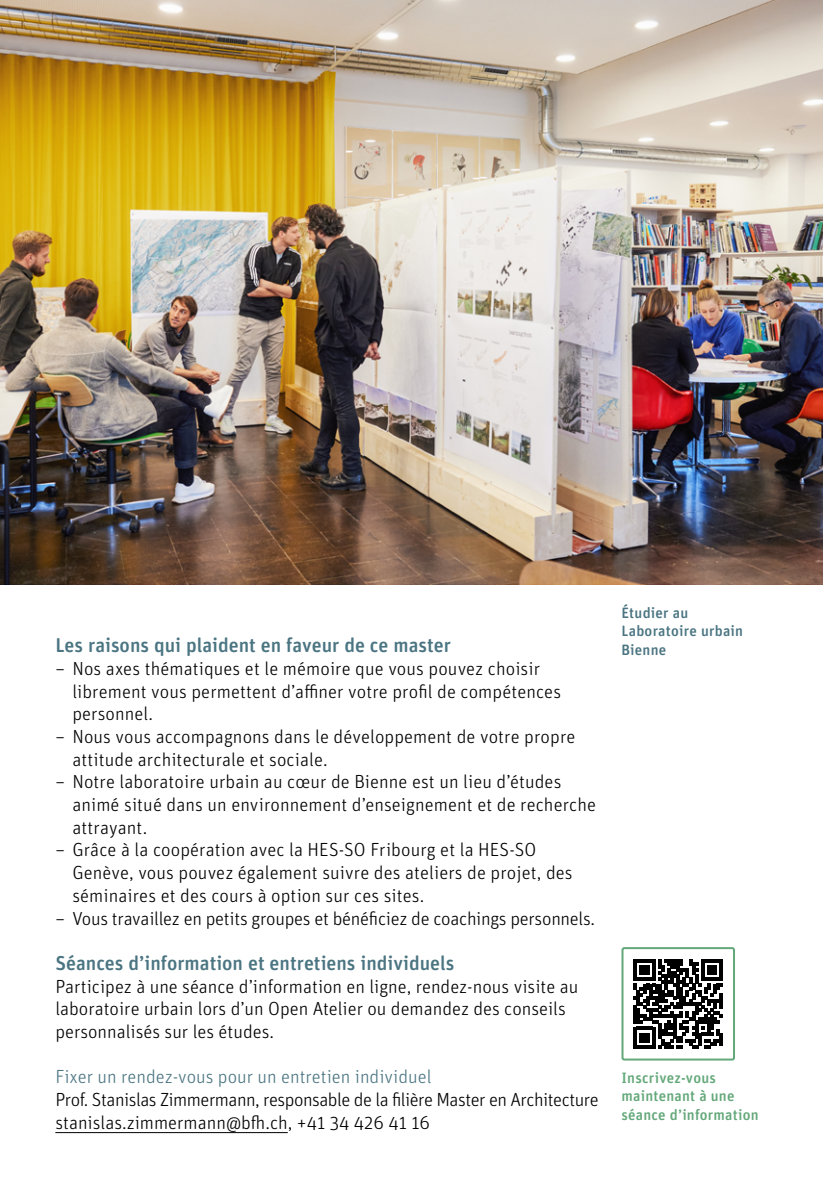
<style>
.page{position:relative;width:823px;height:1191px;background:#fff}
.page>*{position:absolute;margin:0;border:0;box-sizing:border-box;transform-origin:0 0}
.t1{font:500 20px "Unit Rounded Pro";color:#4b7582}
.t2{font:300 19px/22.6px "Unit Rounded Pro";letter-spacing:.005em;color:#000}
.t3{font:300 19px/22.6px "Unit Rounded Pro";letter-spacing:-.025em;color:#000}
.t4{font:300 19px "Unit Rounded Pro";letter-spacing:-.015em;color:#000}
.t5{font:300 19px "Unit Rounded Pro";color:#4b7582}
.t6{font:500 15px/18.2px "Unit Rounded Pro";letter-spacing:.015em;color:#63a879}
.t7{font:500 15px/18.2px "Unit Rounded Pro";letter-spacing:.015em;color:#4b7582}
</style>
<div class="page">
<img style="left:0;top:0;width:822px;height:584px">
<hr style="left:55px;top:1132px;width:232px;height:1px;background:#000">
<svg style="left:633px;top:959px;width:89px;height:89px"></svg>
<div style="left:621px;top:947px;width:113px;height:113px;border:2px solid #63a879;border-radius:2px"></div>
<p class="t1" style="left:55px;top:631px;width:397px">Les raisons qui plaident en faveur de ce master</p>
<p class="t2" style="left:72px;top:656px;width:490px;text-indent:-17px">– Nos axes thématiques et le mémoire que vous pouvez choisir librement vous permettent d’affiner votre profil de compétences personnel.</p>
<p class="t2" style="left:72px;top:724px;width:504px;text-indent:-17px">– Nous vous accompagnons dans le développement de votre propre attitude architecturale et sociale.</p>
<p class="t2" style="left:72px;top:770px;width:525px;text-indent:-17px">– Notre laboratoire urbain au cœur de Bienne est un lieu d’études animé situé dans un environnement d’enseignement et de recherche attrayant.</p>
<p class="t2" style="left:72px;top:838px;width:501px;text-indent:-17px">– Grâce à la coopération avec la HES-SO Fribourg et la HES-SO<br>Genève, vous pouvez également suivre des ateliers de projet, des séminaires et des cours à option sur ces sites.</p>
<p class="t4" style="left:55px;top:905px;width:541px">– Vous travaillez en petits groupes et bénéficiez de coachings personnels.</p>
<p class="t1" style="left:55px;top:948px;width:400px">Séances d’information et entretiens individuels</p>
<p class="t2" style="left:55px;top:974px;width:524px">Participez à une séance d’information en ligne, rendez-nous visite au laboratoire urbain lors d’un Open Atelier ou demandez des conseils personnalisés sur les études.</p>
<p class="t5" style="left:55px;top:1064px;width:377px">Fixer un rendez-vous pour un entretien individuel</p>
<p class="t3" style="left:55px;top:1087px;width:544px">Prof. Stanislas Zimmermann, responsable de la filière Master en Architecture stanislas.zimmermann@bfh.ch, +41 34 426 41 16</p>
<p class="t7" style="left:621px;top:603px;width:123px">Étudier au<br>Laboratoire urbain<br>Bienne</p>
<p class="t6" style="left:621px;top:1068px;width:138px">Inscrivez-vous maintenant à une séance d’information</p>
</div>
